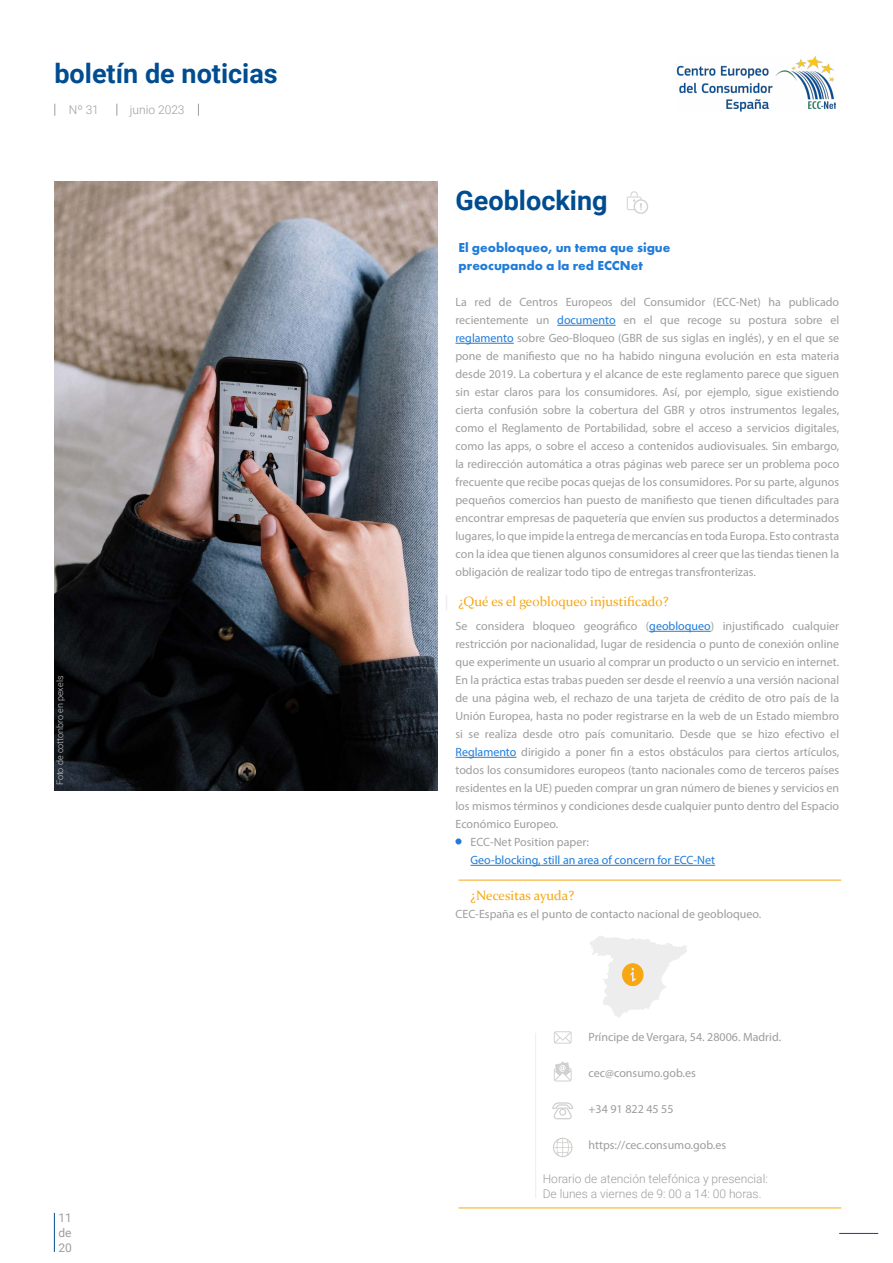
<style>
.page{position:relative;width:893px;height:1263px;background:#fff}
.page>*{position:absolute;margin:0;border:0;box-sizing:border-box;transform-origin:0 0}
.t1{font:700 27px "Roboto";color:#004c91}
.t2{font:700 13.5px/18px "Futura PT";color:#207cd9}
.t3{font:13.5px "Constantia";color:#f7a711}
.t4{font:12px/18px "Myriad Pro";color:#9d9d9d;text-align:justify}
.t5{font:300 12px/15px "Roboto";color:#9d9d9d}
.t6{font:12px "Myriad Pro";color:#207cd9}
.t7{font:12px/15px "Roboto";color:#9d9d9d;text-align:justify}
.t8{font:300 9px "Roboto";color:#d0d0d0}
.s1{color:#207cd9}
</style>
<div class="page">
<hr style="left:839px;top:1233px;width:39px;height:1px;background:#004c91">
<img style="left:676px;top:56px;width:159px;height:56px">
<svg style="left:54px;top:104px;width:1px;height:12px"></svg>
<svg style="left:116px;top:104px;width:1px;height:12px"></svg>
<svg style="left:198px;top:104px;width:1px;height:12px"></svg>
<hr style="left:54px;top:1213px;width:1px;height:39px;background:#004c91">
<img style="left:54px;top:181px;width:383px;height:609px">
<hr style="left:557px;top:325px;width:59px;height:1px;background:#207cd9">
<hr style="left:455px;top:343px;width:59px;height:1px;background:#207cd9">
<svg style="left:446px;top:596px;width:1px;height:13px"></svg>
<hr style="left:649px;top:631px;width:62px;height:1px;background:#207cd9">
<hr style="left:455px;top:757px;width:61px;height:1px;background:#207cd9">
<hr style="left:470px;top:865px;width:245px;height:1px;background:#207cd9">
<hr style="left:535px;top:1033px;width:1px;height:165px;background:#ededed">
<svg style="left:554px;top:1031px;width:18px;height:13px"></svg>
<svg style="left:552px;top:1102px;width:21px;height:17px"></svg>
<svg style="left:554px;top:1061px;width:18px;height:20px"></svg>
<svg style="left:553px;top:1138px;width:19px;height:19px"></svg>
<svg style="left:455px;top:838px;width:6px;height:6px"></svg>
<hr style="left:458px;top:880px;width:383px;height:1px;background:#f7a711">
<hr style="left:458px;top:1207px;width:383px;height:1px;background:#f7a711">
<svg style="left:590px;top:936px;width:97px;height:82px"></svg>
<svg style="left:627px;top:191px;width:21px;height:23px"></svg>
<h1 class="t1" style="left:54px;top:54px;width:225px">boletín de noticias</h1>
<p class="t5" style="left:69px;top:102px;width:32px">Nº 31</p>
<p class="t5" style="left:130px;top:102px;width:56px">junio 2023</p>
<p class="t8" style="left:54px;top:785px;width:111px;rotate:-90deg">Foto de cottonbro en pexels</p>
<p class="t7" style="left:58px;top:1209px;width:15px">11 de 20</p>
<h1 class="t1" style="left:455px;top:181px;width:154px">Geoblocking</h1>
<p class="t2" style="left:458px;top:238px;width:214px">El geobloqueo, un tema que sigue preocupando a la red ECCNet</p>
<p class="t4" style="left:455px;top:293px;width:385px">La red de Centros Europeos del Consumidor (ECC-Net) ha publicado recientemente un <span class="s1">documento</span> en el que recoge su postura sobre el <span class="s1">reglamento</span> sobre Geo-Bloqueo (GBR de sus siglas en inglés), y en el que se pone de manifiesto que no ha habido ninguna evolución en esta materia desde 2019. La cobertura y el alcance de este reglamento parece que siguen sin estar claros para los consumidores. Así, por ejemplo, sigue existiendo cierta confusión sobre la cobertura del GBR y otros instrumentos legales, como el Reglamento de Portabilidad, sobre el acceso a servicios digitales, como las apps, o sobre el acceso a contenidos audiovisuales. Sin embargo, la redirección automática a otras páginas web parece ser un problema poco frecuente que recibe pocas quejas de los consumidores. Por su parte, algunos pequeños comercios han puesto de manifiesto que tienen dificultades para encontrar empresas de paquetería que envíen sus productos a determinados lugares, lo que impide la entrega de mercancías en toda Europa. Esto contrasta con la idea que tienen algunos consumidores al creer que las tiendas tienen la obligación de realizar todo tipo de entregas transfronterizas.</p>
<p class="t3" style="left:458px;top:592px;width:212px">¿Qué es el geobloqueo injustificado?</p>
<p class="t4" style="left:455px;top:617px;width:385px">Se considera bloqueo geográfico (<span class="s1">geobloqueo</span>) injustificado cualquier</p>
<p class="t4" style="left:455px;top:635px;width:385px">restricción por nacionalidad, lugar de residencia o punto de conexión online</p>
<p class="t4" style="left:455px;top:653px;width:385px">que experimente un usuario al comprar un producto o un servicio en internet.</p>
<p class="t4" style="left:455px;top:671px;width:385px">En la práctica estas trabas pueden ser desde el reenvío a una versión nacional</p>
<p class="t4" style="left:455px;top:689px;width:385px">de una página web, el rechazo de una tarjeta de crédito de otro país de la</p>
<p class="t4" style="left:455px;top:707px;width:385px">Unión Europea, hasta no poder registrarse en la web de un Estado miembro</p>
<p class="t4" style="left:455px;top:725px;width:385px">si se realiza desde otro país comunitario. Desde que se hizo efectivo el</p>
<p class="t4" style="left:455px;top:743px;width:385px"><span class="s1">Reglamento</span> dirigido a poner fin a estos obstáculos para ciertos artículos,</p>
<p class="t4" style="left:455px;top:761px;width:385px">todos los consumidores europeos (tanto nacionales como de terceros países</p>
<p class="t4" style="left:455px;top:779px;width:385px">residentes en la UE) pueden comprar un gran número de bienes y servicios en</p>
<p class="t4" style="left:455px;top:797px;width:385px">los mismos términos y condiciones desde cualquier punto dentro del Espacio</p>
<p class="t4" style="left:455px;top:815px;width:104px">Económico Europeo.</p>
<p class="t4" style="left:470px;top:833px;width:120px">ECC-Net Position paper:</p>
<p class="t6" style="left:470px;top:853px;width:246px">Geo-blocking, still an area of concern for ECC-Net</p>
<p class="t3" style="left:470px;top:886px;width:105px">¿Necesitas ayuda?</p>
<p class="t4" style="left:455px;top:905px;width:307px">CEC-España es el punto de contacto nacional de geobloqueo.</p>
<p class="t4" style="left:588px;top:1027px;width:194px">Príncipe de Vergara, 54. 28006. Madrid.</p>
<p class="t4" style="left:588px;top:1063px;width:109px">cec@consumo.gob.es</p>
<p class="t4" style="left:588px;top:1099px;width:87px">+34 91 822 45 55</p>
<p class="t4" style="left:588px;top:1135px;width:139px">https://cec.consumo.gob.es</p>
<p class="t5" style="left:543px;top:1170px;width:227px">Horario de atención telefónica y presencial:<br>De lunes a viernes de 9: 00 a 14: 00 horas.</p>
</div>
